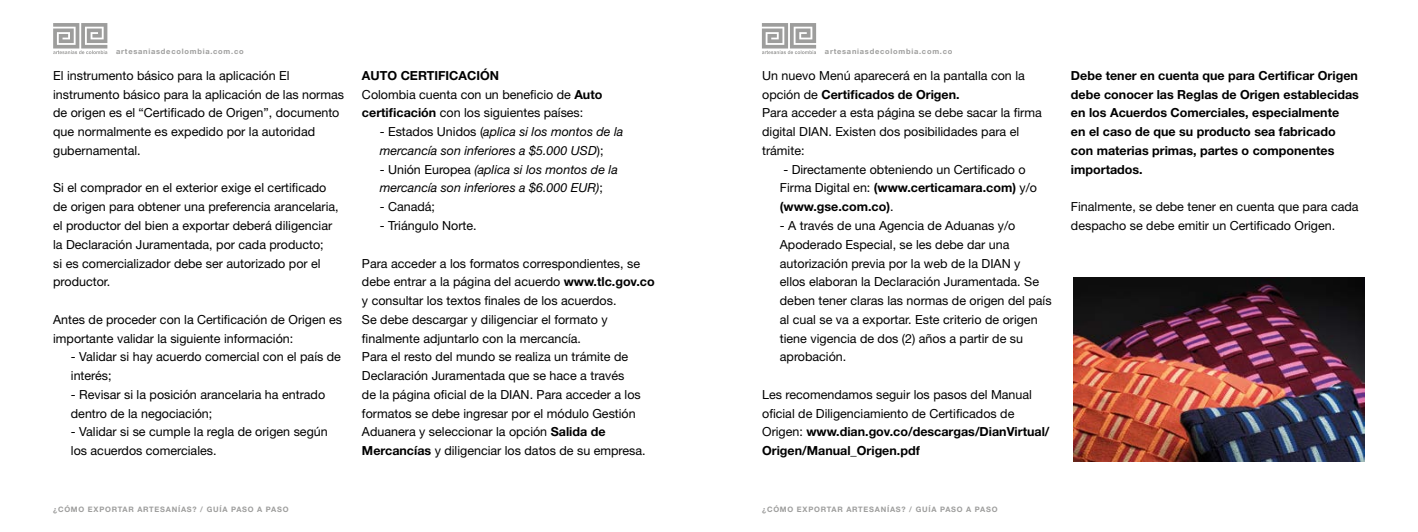
<style>
.page{position:relative;width:1418px;height:532px;background:#fff}
.page>*{position:absolute;margin:0;border:0;box-sizing:border-box;transform-origin:0 0}
.t1{font:12.5px/18.8px "Helvetica Neue LT Std";color:#000}
.t2{font:700 12.5px/18.8px "Helvetica Neue LT Std";color:#000}
.t3{font:italic 12.5px/18.8px "Helvetica Neue LT Std";color:#000}
.t4{font:700 7.5px "Helvetica Neue LT Std";letter-spacing:.1em;color:#9d9d9c}
.s1{font-weight:700}
.s2{font-style:normal}
</style>
<div class="page">
<svg style="left:53px;top:23px;width:54px;height:31px"></svg>
<svg style="left:762px;top:23px;width:54px;height:31px"></svg>
<img style="left:1073px;top:277px;width:291px;height:184px">
<p class="t4" style="left:116px;top:47px;width:129px">artesaniasdecolombia.com.co</p>
<p class="t4" style="left:825px;top:47px;width:129px">artesaniasdecolombia.com.co</p>
<p class="t1" style="left:53px;top:66px;width:292px">El instrumento básico para la aplicación El instrumento básico para la aplicación de las normas de origen es el “Certificado de Origen”, documento que normalmente es expedido por la autoridad gubernamental.</p>
<p class="t1" style="left:53px;top:178px;width:287px">Si el comprador en el exterior exige el certificado de origen para obtener una preferencia arancelaria, el productor del bien a exportar deberá diligenciar la Declaración Juramentada, por cada producto;<br>si es comercializador debe ser autorizado por el productor.</p>
<p class="t1" style="left:53px;top:310px;width:290px">Antes de proceder con la Certificación de Origen es importante validar la siguiente información:</p>
<p class="t1" style="left:71px;top:347px;width:271px">- Validar si hay acuerdo comercial con el país de interés;</p>
<p class="t1" style="left:71px;top:385px;width:256px">- Revisar si la posición arancelaria ha entrado dentro de la negociación;</p>
<p class="t1" style="left:71px;top:422px;width:258px">- Validar si se cumple la regla de origen según los acuerdos comerciales.</p>
<p class="t1" style="left:362px;top:66px;width:242px"><span class="s1">AUTO CERTIFICACIÓN<br></span>Colombia cuenta con un beneficio de <span class="s1">Auto certificación</span> con los siguientes países:</p>
<p class="t3" style="left:380px;top:122px;width:245px"><span class="s2">- Estados Unidos (</span>aplica si los montos de la mercancía son inferiores a $5.000 USD<span class="s2">);</span></p>
<p class="t3" style="left:380px;top:160px;width:239px"><span class="s2">- Unión Europea</span> (aplica si los montos de la mercancía son inferiores a $6.000 EUR)<span class="s2">;</span></p>
<p class="t1" style="left:380px;top:197px;width:57px">- Canadá;</p>
<p class="t1" style="left:380px;top:216px;width:99px">- Triángulo Norte.</p>
<p class="t1" style="left:362px;top:253px;width:294px">Para acceder a los formatos correspondientes, se debe entrar a la página del acuerdo <span class="s1">www.tlc.gov.co </span>y consultar los textos finales de los acuerdos.<br>Se debe descargar y diligenciar el formato y finalmente adjuntarlo con la mercancía.<br>Para el resto del mundo se realiza un trámite de Declaración Juramentada que se hace a través<br>de la página oficial de la DIAN. Para acceder a los formatos se debe ingresar por el módulo Gestión Aduanera y seleccionar la opción <span class="s1">Salida de Mercancías</span> y diligenciar los datos de su empresa.</p>
<p class="t1" style="left:762px;top:66px;width:281px">Un nuevo Menú aparecerá en la pantalla con la opción de <span class="s1">Certificados de Origen.<br></span>Para acceder a esta página se debe sacar la firma digital DIAN. Existen dos posibilidades para el trámite:</p>
<p class="t1" style="left:780px;top:160px;width:259px">- Directamente obteniendo un Certificado o<br>Firma Digital en: <span class="s1">(www.certicamara.com)</span> y/o <span class="s1">(www.gse.com.co)</span>.</p>
<p class="t1" style="left:780px;top:216px;width:273px">- A través de una Agencia de Aduanas y/o Apoderado Especial, se les debe dar una autorización previa por la web de la DIAN y<br>ellos elaboran la Declaración Juramentada. Se deben tener claras las normas de origen del país al cual se va a exportar. Este criterio de origen tiene vigencia de dos (2) años a partir de su aprobación.</p>
<p class="t1" style="left:762px;top:385px;width:289px">Les recomendamos seguir los pasos del Manual oficial de Diligenciamiento de Certificados de Origen: <span class="s1">www.dian.gov.co/descargas/DianVirtual/ Origen/Manual_Origen.pdf</span></p>
<p class="t4" style="left:53px;top:504px;width:237px">¿CÓMO EXPORTAR ARTESANÍAS? / GUÍA PASO A PASO</p>
<p class="t4" style="left:762px;top:504px;width:237px">¿CÓMO EXPORTAR ARTESANÍAS? / GUÍA PASO A PASO</p>
<p class="t2" style="left:1070px;top:66px;width:289px">Debe tener en cuenta que para Certificar Origen debe conocer las Reglas de Origen establecidas en los Acuerdos Comerciales, especialmente<br>en el caso de que su producto sea fabricado con materias primas, partes o componentes importados.</p>
<p class="t1" style="left:1070px;top:197px;width:289px">Finalmente, se debe tener en cuenta que para cada despacho se debe emitir un Certificado Origen.</p>
</div>
